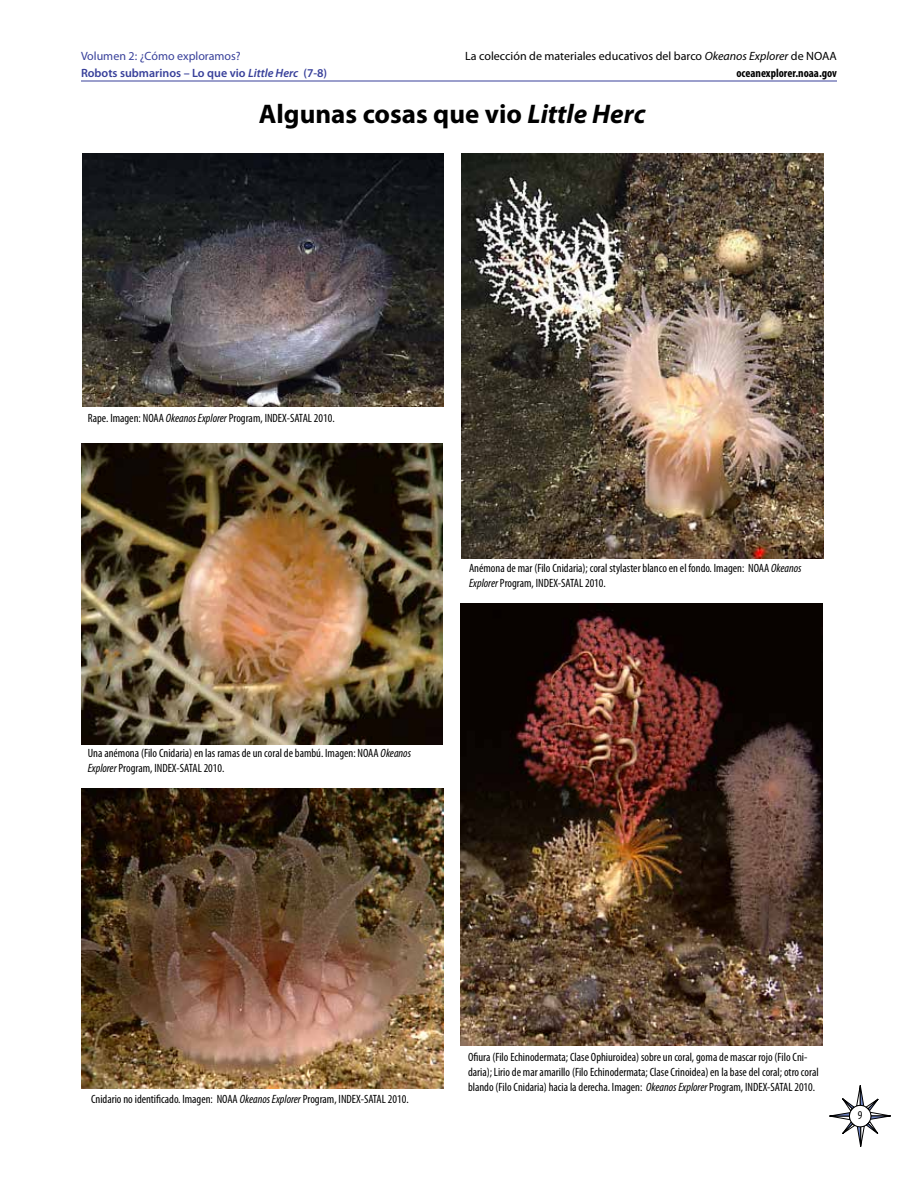
<style>
.page{position:relative;width:918px;height:1188px;background:#fff}
.page>*{position:absolute;margin:0;border:0;box-sizing:border-box;transform-origin:0 0}
.Inquiry_Guide_Header{font:700 27px "Myriad Pro";color:#000}
.captions{font:condensed 12px/15px "Myriad Pro";color:#000}
.t1{font:12px/16.5px "Myriad Pro";color:#000;text-align:right}
.t2{font:600 12px/16.5px "Myriad Pro";color:#38409a}
.s1{font-weight:400}
.s2{font-style:italic}
.s3{font-weight:700;font-stretch:condensed}
</style>
<div class="page">
<svg style="left:829px;top:1085px;width:62px;height:62px"></svg>
<hr style="left:81px;top:81px;width:756px;height:1px;background:#38409a">
<img style="left:82px;top:443px;width:360px;height:301px">
<img style="left:461px;top:153px;width:363px;height:405px">
<img style="left:83px;top:153px;width:360px;height:254px">
<img style="left:460px;top:603px;width:362px;height:442px">
<img style="left:81px;top:788px;width:362px;height:301px">
<p class="t2" style="left:81px;top:47px;width:248px"><span class="s1">Volumen 2: ¿Cómo exploramos?<br></span>Robots submarinos – Lo que vio <span class="s2">Little Herc</span> (7-8)</p>
<p class="t1" style="left:465px;top:48px;width:373px">La colección de materiales educativos del barco <span class="s2">Okeanos Explorer</span> de NOAA <span class="s3">oceanexplorer.noaa.gov</span></p>
<p class="Inquiry_Guide_Header" style="left:259px;top:96px;width:388px">Algunas cosas que vio <span class="s2">Little Herc</span></p>
<p class="captions" style="left:88px;top:410px;width:248px">Rape. Imagen: NOAA <span class="s2">Okeanos Explorer</span> Program, INDEX-SATAL 2010.</p>
<p class="captions" style="left:469px;top:560px;width:334px">Anémona de mar (Filo Cnidaria); coral stylaster blanco en el fondo. Imagen: NOAA <span class="s2">Okeanos<br>Explorer</span> Program, INDEX-SATAL 2010.</p>
<p class="captions" style="left:88px;top:745px;width:325px">Una anémona (Filo Cnidaria) en las ramas de un coral de bambú. Imagen: NOAA <span class="s2">Okeanos<br>Explorer</span> Program, INDEX-SATAL 2010.</p>
<p class="captions" style="left:91px;top:1092px;width:319px">Cnidario no identificado. Imagen: NOAA <span class="s2">Okeanos Explorer</span> Program, INDEX-SATAL 2010.</p>
<p class="captions" style="left:468px;top:1049px;width:352px">Ofiura (Filo Echinodermata; Clase Ophiuroidea) sobre un coral, goma de mascar rojo (Filo Cni&shy;daria); Lirio de mar amarillo (Filo Echinodermata; Clase Crinoidea) en la base del coral; otro coral blando (Filo Cnidaria) hacia la derecha. Imagen: <span class="s2">Okeanos Explorer</span> Program, INDEX-SATAL 2010.</p>
<p class="captions" style="left:858px;top:1108px;width:6px">9</p>
</div>
